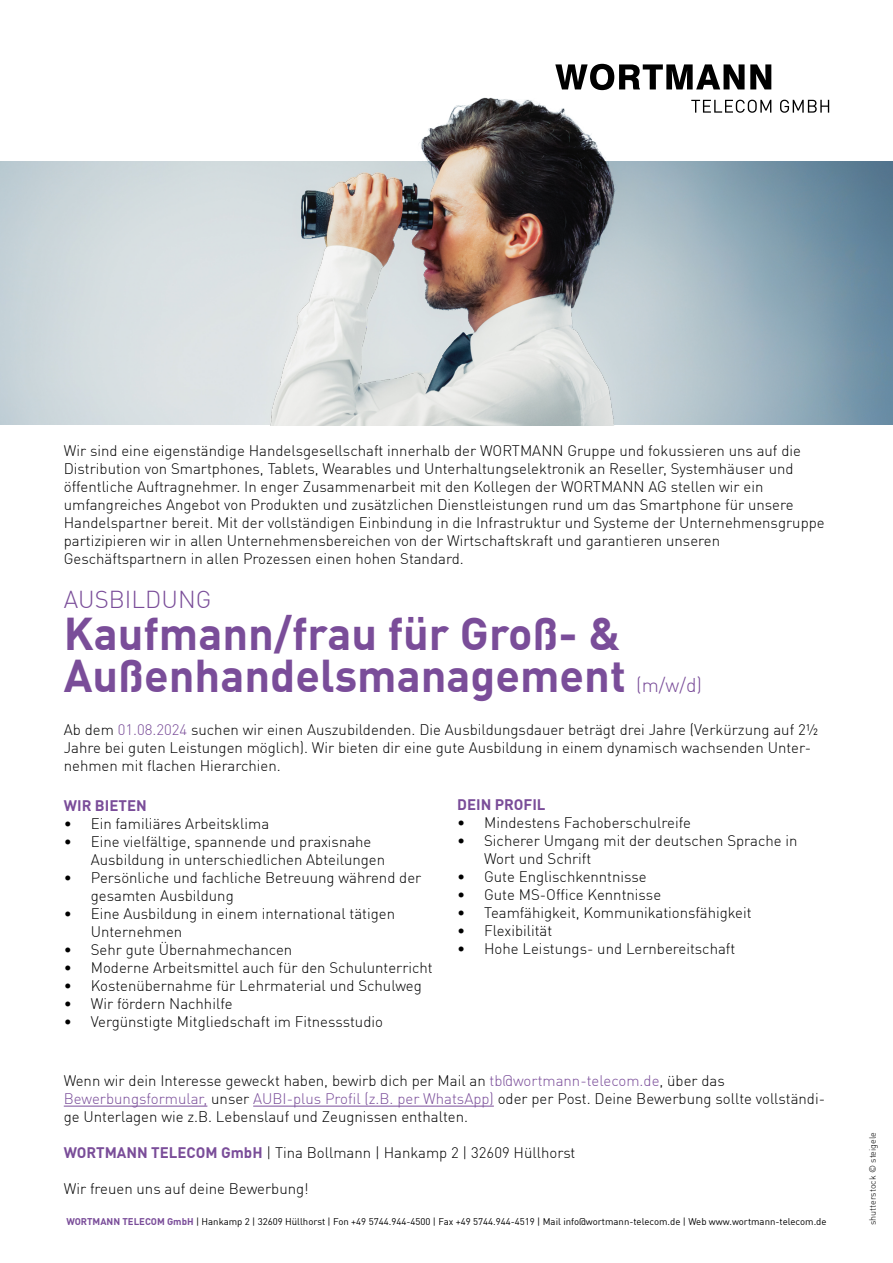
<style>
.page{position:relative;width:893px;height:1263px;background:#fff}
.page>*{position:absolute;margin:0;border:0;box-sizing:border-box;transform-origin:0 0}
.t1{font:700 45px/42px "DIN Offc Pro";color:#7a4d99}
.t2{font:300 24px "DIN Offc Pro";color:#7a4d99}
.t3{font:300 19.5px "DIN Offc Pro";color:#7a4d99}
.t4{font:300 15px/18px "DIN Offc Pro";color:#000}
.t5{font:700 15px "DIN Offc Pro";color:#7a4d99}
.t6{font:9.6px "DIN Offc Pro";color:#000}
.t7{font:300 9px "DIN Offc Pro";color:#000}
.s1{color:#7a4d99}
.s2{font-weight:700;color:#7a4d99}
</style>
<div class="page">
<svg style="left:555px;top:64px;width:216px;height:8px"></svg>
<hr style="left:64px;top:1106px;width:143px;height:1px;background:#7a4d99">
<hr style="left:253px;top:1106px;width:241px;height:1px;background:#7a4d99">
<img style="left:0;top:72px;width:893px;height:353px">
<p class="t4" style="left:64px;top:440px;width:762px">Wir sind eine eigenständige Handelsgesellschaft innerhalb der WORTMANN Gruppe und fokussieren uns auf die Distribution von Smartphones, Tablets, Wearables und Unterhaltungselektronik an Reseller, Systemhäuser und öffentliche Auftragnehmer. In enger Zusammenarbeit mit den Kollegen der WORTMANN AG stellen wir ein umfangreiches Angebot von Produkten und zusätzlichen Dienstleistungen rund um das Smartphone für unsere Handelspartner bereit. Mit der vollständigen Einbindung in die Infrastruktur und Systeme der Unternehmensgruppe partizipieren wir in allen Unternehmensbereichen von der Wirtschaftskraft und garantieren unseren Geschäftspartnern in allen Prozessen einen hohen Standard.</p>
<h2 class="t2" style="left:64px;top:581px;width:149px">AUSBILDUNG</h2>
<h1 class="t1" style="left:64px;top:607px;width:564px">Kaufmann/frau für Groß- &amp;<br>Außenhandelsmanagement</h1>
<h3 class="t3" style="left:636px;top:670px;width:67px">(m/w/d)</h3>
<p class="t4" style="left:64px;top:720px;width:755px">Ab dem <span class="s1">01.08.2024</span> suchen wir einen Auszubildenden. Die Ausbildungsdauer beträgt drei Jahre (Verkürzung auf 2½<br>Jahre bei guten Leistungen möglich). Wir bieten dir eine gute Ausbildung in einem dynamisch wachsenden Unter&shy;nehmen mit flachen Hierarchien.</p>
<p class="t5" style="left:64px;top:793px;width:84px">WIR BIETEN</p>
<p class="t4" style="left:64px;top:813px;width:207px">• Ein familiäres Arbeitsklima</p>
<p class="t4" style="left:91px;top:831px;width:296px;text-indent:-27px">• Eine vielfältige, spannende und praxisnahe<br>Ausbildung in unterschiedlichen Abteilungen</p>
<p class="t4" style="left:91px;top:867px;width:332px;text-indent:-27px">• Persönliche und fachliche Betreuung während der gesamten Ausbildung</p>
<p class="t4" style="left:91px;top:903px;width:306px;text-indent:-27px">• Eine Ausbildung in einem international tätigen<br>Unternehmen</p>
<p class="t4" style="left:64px;top:939px;width:230px">• Sehr gute Übernahmechancen</p>
<p class="t4" style="left:64px;top:957px;width:370px">• Moderne Arbeitsmittel auch für den Schulunterricht</p>
<p class="t4" style="left:64px;top:975px;width:360px">• Kostenübernahme für Lehrmaterial und Schulweg</p>
<p class="t4" style="left:64px;top:993px;width:170px">• Wir fördern Nachhilfe</p>
<p class="t4" style="left:64px;top:1011px;width:321px">• Vergünstigte Mitgliedschaft im Fitnessstudio</p>
<p class="t5" style="left:457px;top:792px;width:90px">DEIN PROFIL</p>
<p class="t4" style="left:457px;top:812px;width:235px">• Mindestens Fachoberschulreife</p>
<p class="t4" style="left:484px;top:830px;width:315px;text-indent:-27px">• Sicherer Umgang mit der deutschen Sprache in<br>Wort und Schrift</p>
<p class="t4" style="left:457px;top:866px;width:191px">• Gute Englischkenntnisse</p>
<p class="t4" style="left:457px;top:884px;width:206px">• Gute MS-Office Kenntnisse</p>
<p class="t4" style="left:457px;top:902px;width:296px">• Teamfähigkeit, Kommunikationsfähigkeit</p>
<p class="t4" style="left:457px;top:920px;width:97px">• Flexibilität</p>
<p class="t4" style="left:457px;top:938px;width:280px">• Hohe Leistungs- und Lernbereitschaft</p>
<p class="t4" style="left:64px;top:1070px;width:763px">Wenn wir dein Interesse geweckt haben, bewirb dich per Mail an <span class="s1">tb@wortmann-telecom.de</span>, über das<br><span class="s1">Bewerbungsformular,</span> unser <span class="s1">AUBI-plus Profil (z.B. per WhatsApp)</span> oder per Post. Deine Bewerbung sollte vollständi&shy;ge Unterlagen wie z.B. Lebenslauf und Zeugnissen enthalten.</p>
<p class="t4" style="left:64px;top:1142px;width:513px"><span class="s2">WORTMANN TELECOM GmbH</span> | Tina Bollmann | Hankamp 2 | 32609 Hüllhorst</p>
<p class="t4" style="left:64px;top:1178px;width:246px">Wir freuen uns auf deine Bewerbung!</p>
<p class="t6" style="left:66px;top:1214px;width:762px"><span class="s2">WORTMANN TELECOM GmbH</span> | Hankamp 2 | 32609 Hüllhorst | Fon +49 5744.944-4500 | Fax +49 5744.944-4519 | Mail info@wortmann-telecom.de | Web www.wortmann-telecom.de</p>
<p class="t7" style="left:866px;top:1225px;width:95px;rotate:-90deg">shutterstock © steigele</p>
</div>
